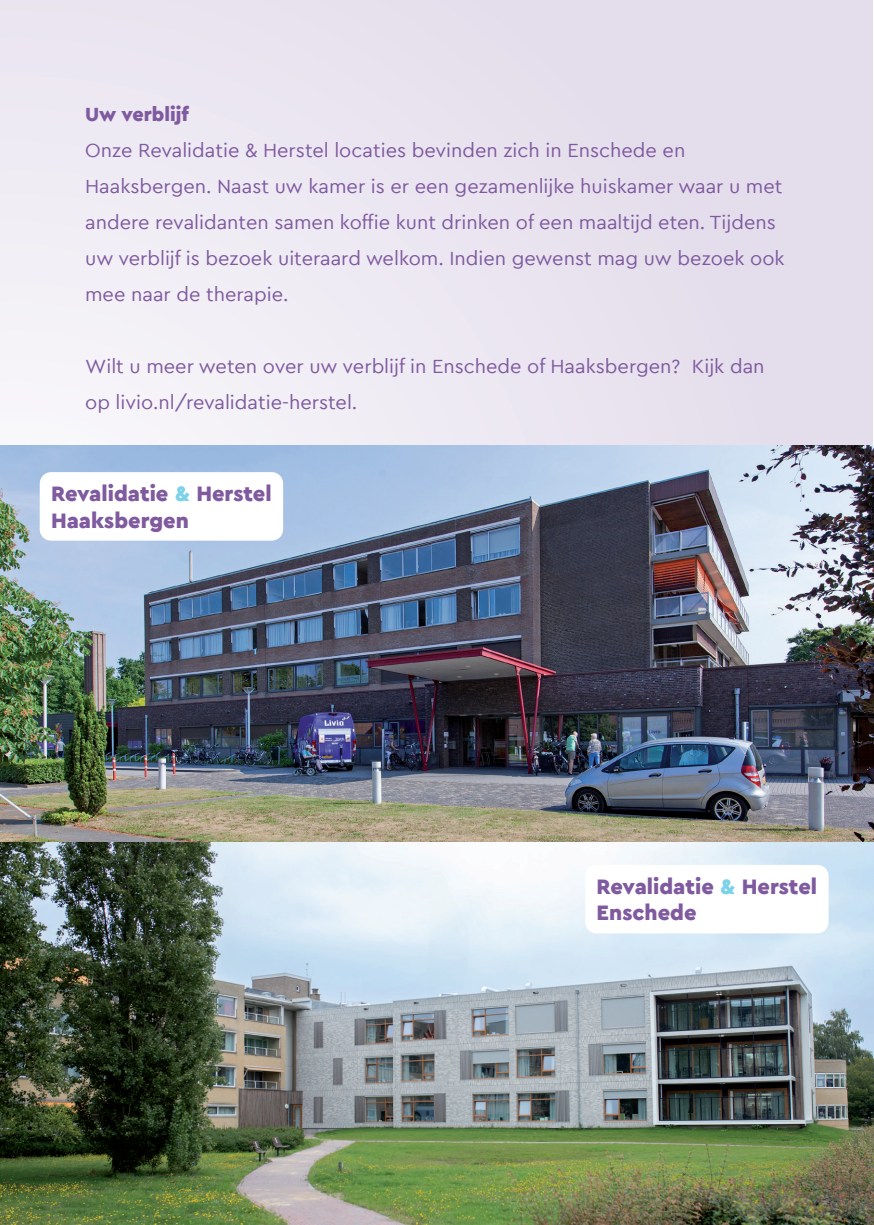
<style>
.page{position:relative;width:874px;height:1225px;background:#fff}
.page>*{position:absolute;margin:0;border:0;box-sizing:border-box;transform-origin:0 0}
.t1{font:900 22px/26.4px "Cera";color:#7f5a9f}
.t2{font:20px/36px "Cera";color:#7f5a9f}
.t3{font:900 20px "Cera";color:#7f5a9f}
.s1{color:#7dd2ea}
</style>
<div class="page">
<div style="left:0;top:0;width:872px;height:1225px;background:linear-gradient(to right,#f3f0f6,#e2dceb)"></div>
<img style="left:0;top:445px;width:873px;height:780px">
<div style="left:40px;top:472px;width:243px;height:68px;background:#fff;border-radius:11px"></div>
<div style="left:585px;top:865px;width:243px;height:68px;background:#fff;border-radius:11px"></div>
<p class="t3" style="left:85px;top:101px;width:105px">Uw verblijf</p>
<p class="t2" style="left:85px;top:131px;width:700px">Onze Revalidatie &amp; Herstel locaties bevinden zich in Enschede en Haaksbergen. Naast uw kamer is er een gezamenlijke huiskamer waar u met andere revalidanten samen koffie kunt drinken of een maaltijd eten. Tijdens uw verblijf is bezoek uiteraard welkom. Indien gewenst mag uw bezoek ook mee naar de therapie.</p>
<p class="t2" style="left:85px;top:347px;width:680px">Wilt u meer weten over uw verblijf in Enschede of Haaksbergen? Kijk dan op livio.nl/revalidatie-herstel.</p>
<p class="t1" style="left:51px;top:480px;width:222px">Revalidatie <span class="s1">&amp;</span> Herstel<br>Haaksbergen</p>
<p class="t1" style="left:596px;top:872px;width:222px">Revalidatie <span class="s1">&amp;</span> Herstel<br>Enschede</p>
</div>
